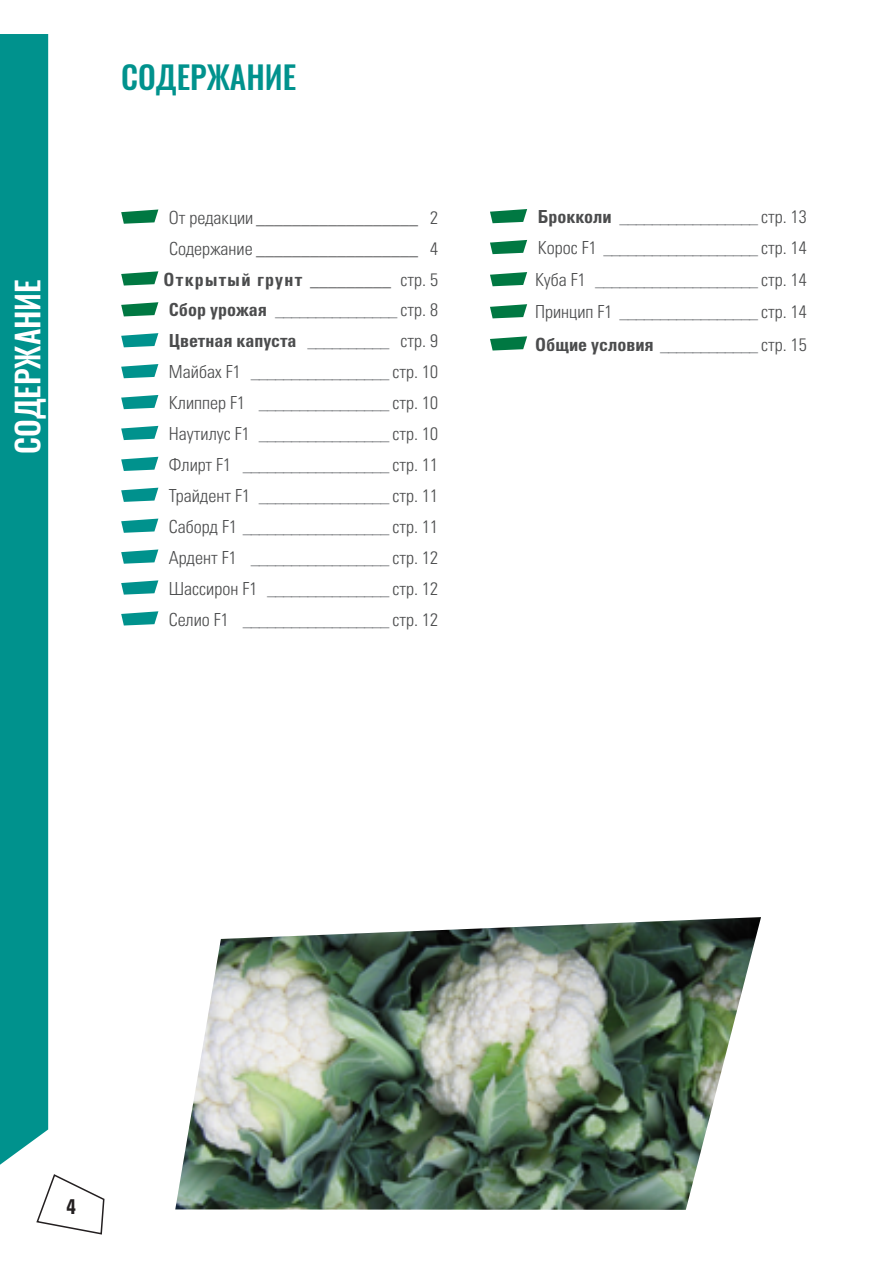
<style>
.page{position:relative;width:893px;height:1263px;background:#fff}
.page>*{position:absolute;margin:0;border:0;box-sizing:border-box;transform-origin:0 0}
.t1{font:500 31.5px "Oswald";color:#00928d}
.Titre_légume{font:500 31.5px "Oswald";color:#fff}
.t2{font:21px "Univers Com 67 Bold Cond";color:#231f20}
._03_Tablo_txt{font:18px "Univers LTCYR 47 Light Cond";color:#808285}
._03_Tablo_txt-2{font:18px "Univers LTCYR 47 Light Cond";color:#4b4c4d}
._03_Tablo_txt-3{font:18px "Univers LTCYR 67 Bold Cond";color:#4b4c4d}
.s1{font-family:"Univers LTCYR 67 Bold Cond"}
.s2{font-family:"Univers LTCYR 67 Bold Cond";color:#4b4c4d}
.s3{color:#4b4c4d}
.s4{font-family:"Univers LTCYR 47 Light Cond";color:#808285}
.s5{font-family:"Univers LTCYR 47 Light Cond"}
.s6{color:#808285}
</style>
<div class="page">
<svg style="left:36px;top:1174px;width:69px;height:61px"></svg>
<svg style="left:121px;top:209px;width:37px;height:15px"></svg>
<svg style="left:121px;top:271px;width:37px;height:15px"></svg>
<svg style="left:121px;top:302px;width:37px;height:14px"></svg>
<svg style="left:121px;top:333px;width:37px;height:14px"></svg>
<svg style="left:121px;top:364px;width:37px;height:14px"></svg>
<svg style="left:121px;top:395px;width:37px;height:14px"></svg>
<svg style="left:121px;top:426px;width:37px;height:14px"></svg>
<svg style="left:121px;top:457px;width:37px;height:14px"></svg>
<svg style="left:121px;top:488px;width:37px;height:14px"></svg>
<svg style="left:121px;top:519px;width:37px;height:14px"></svg>
<svg style="left:121px;top:549px;width:37px;height:15px"></svg>
<svg style="left:121px;top:580px;width:37px;height:15px"></svg>
<svg style="left:121px;top:611px;width:37px;height:14px"></svg>
<svg style="left:490px;top:209px;width:37px;height:14px"></svg>
<svg style="left:490px;top:240px;width:37px;height:14px"></svg>
<svg style="left:490px;top:272px;width:37px;height:14px"></svg>
<svg style="left:490px;top:304px;width:37px;height:14px"></svg>
<svg style="left:490px;top:336px;width:37px;height:14px"></svg>
<img style="left:175px;top:917px;width:586px;height:293px">
<div style="left:0;top:34px;width:48px;height:1131px;background:#00928d"></div>
<p class="Titre_légume" style="left:11px;top:454px;width:177px;rotate:-90deg">СОДЕРЖАНИЕ</p>
<p class="t1" style="left:121px;top:60px;width:177px">СОДЕРЖАНИЕ</p>
<p class="_03_Tablo_txt-2" style="left:169px;top:205px;width:271px">От редакции __________________ 2</p>
<p class="_03_Tablo_txt-2" style="left:169px;top:236px;width:270px">Содержание __________________ 4</p>
<p class="_03_Tablo_txt-2" style="left:164px;top:267px;width:276px"><span class="s1">Открытый грунт</span> _________ стр. 5</p>
<p class="_03_Tablo_txt" style="left:169px;top:298px;width:271px"><span class="s2">Сбор урожая</span> _______________ <span class="s3">стр. 8</span></p>
<p class="_03_Tablo_txt-3" style="left:169px;top:330px;width:271px">Цветная капуста <span class="s4">__________</span> <span class="s5">стр. 9</span></p>
<p class="_03_Tablo_txt" style="left:169px;top:360px;width:271px"><span class="s3">Майбах F1</span> _________________ <span class="s3">стр. 10</span></p>
<p class="_03_Tablo_txt" style="left:169px;top:391px;width:271px"><span class="s3">Клиппер F1</span> ________________ <span class="s3">стр. 10</span></p>
<p class="_03_Tablo_txt-2" style="left:169px;top:421px;width:271px">Наутилус F1 <span class="s6">________________</span> стр. 10</p>
<p class="_03_Tablo_txt" style="left:169px;top:452px;width:271px"><span class="s3">Флирт F1</span> __________________ <span class="s3">стр. 11</span></p>
<p class="_03_Tablo_txt-2" style="left:169px;top:483px;width:271px">Трайдент F1 <span class="s6">________________</span> стр. 11</p>
<p class="_03_Tablo_txt" style="left:169px;top:514px;width:271px"><span class="s3">Саборд F1</span> __________________ <span class="s3">стр. 11</span></p>
<p class="_03_Tablo_txt" style="left:169px;top:545px;width:271px"><span class="s3">Ардент F1</span> _________________ <span class="s3">стр. 12</span></p>
<p class="_03_Tablo_txt-2" style="left:169px;top:576px;width:271px">Шассирон F1 <span class="s6">_______________</span> стр. 12</p>
<p class="_03_Tablo_txt" style="left:169px;top:607px;width:271px"><span class="s3">Селио F1</span> __________________ <span class="s3">стр. 12</span></p>
<p class="_03_Tablo_txt" style="left:538px;top:205px;width:271px"><span class="s2">Брокколи</span> _________________ <span class="s3">стр. 13</span></p>
<p class="_03_Tablo_txt" style="left:538px;top:236px;width:271px"><span class="s3">Корос F1</span> ___________________ <span class="s3">стр. 14</span></p>
<p class="_03_Tablo_txt" style="left:535px;top:268px;width:273px"><span class="s3">Куба F1</span> ____________________ <span class="s3">стр. 14</span></p>
<p class="_03_Tablo_txt" style="left:535px;top:300px;width:273px"><span class="s3">Принцип F1</span> _________________ <span class="s3">стр. 14</span></p>
<p class="_03_Tablo_txt-3" style="left:535px;top:333px;width:273px">Общие условия <span class="s4">____________</span> <span class="s5">стр. 15</span></p>
<p class="t2" style="left:66px;top:1193px;width:11px">4</p>
</div>
